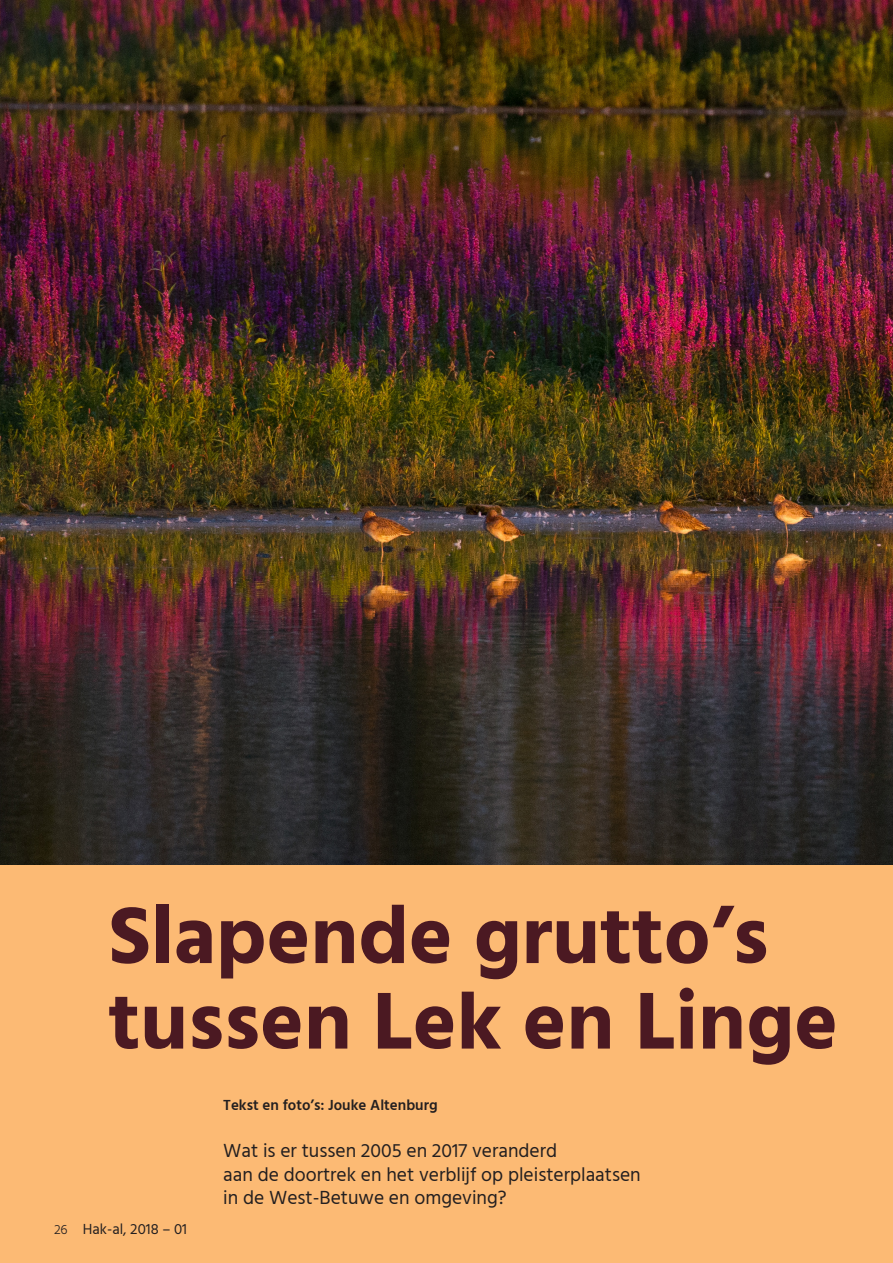
<style>
.page{position:relative;width:893px;height:1263px;background:#fff}
.page>*{position:absolute;margin:0;border:0;box-sizing:border-box;transform-origin:0 0}
.t1{font:700 82.5px "Hind";color:#4b1922}
.t2{font:19.5px/23.4px "Hind";color:#231f20}
.t3{font:600 15px "Hind";color:#231f20}
.t4{font:15px "Hind";color:#231f20}
.t5{font:300 13.5px "Hind";color:#231f20}
</style>
<div class="page">
<div style="left:0;top:825px;width:893px;height:438px;background:#fcba74"></div>
<img style="left:0;top:0;width:893px;height:865px">
<p class="t1" style="left:108px;top:886px;width:662px">Slapende grutto’s</p>
<p class="t1" style="left:108px;top:972px;width:731px">tussen Lek en Linge</p>
<p class="t3" style="left:223px;top:1094px;width:216px">Tekst en foto’s: Jouke Altenburg</p>
<p class="t2" style="left:223px;top:1140px;width:419px">Wat is er tussen 2005 en 2017 veranderd<br>aan de doortrek en het verblijf op pleisterplaatsen in de West-Betuwe en omgeving?</p>
<p class="t5" style="left:54px;top:1220px;width:15px">26</p>
<p class="t4" style="left:83px;top:1219px;width:106px">Hak-al, 2018 – 01</p>
</div>
